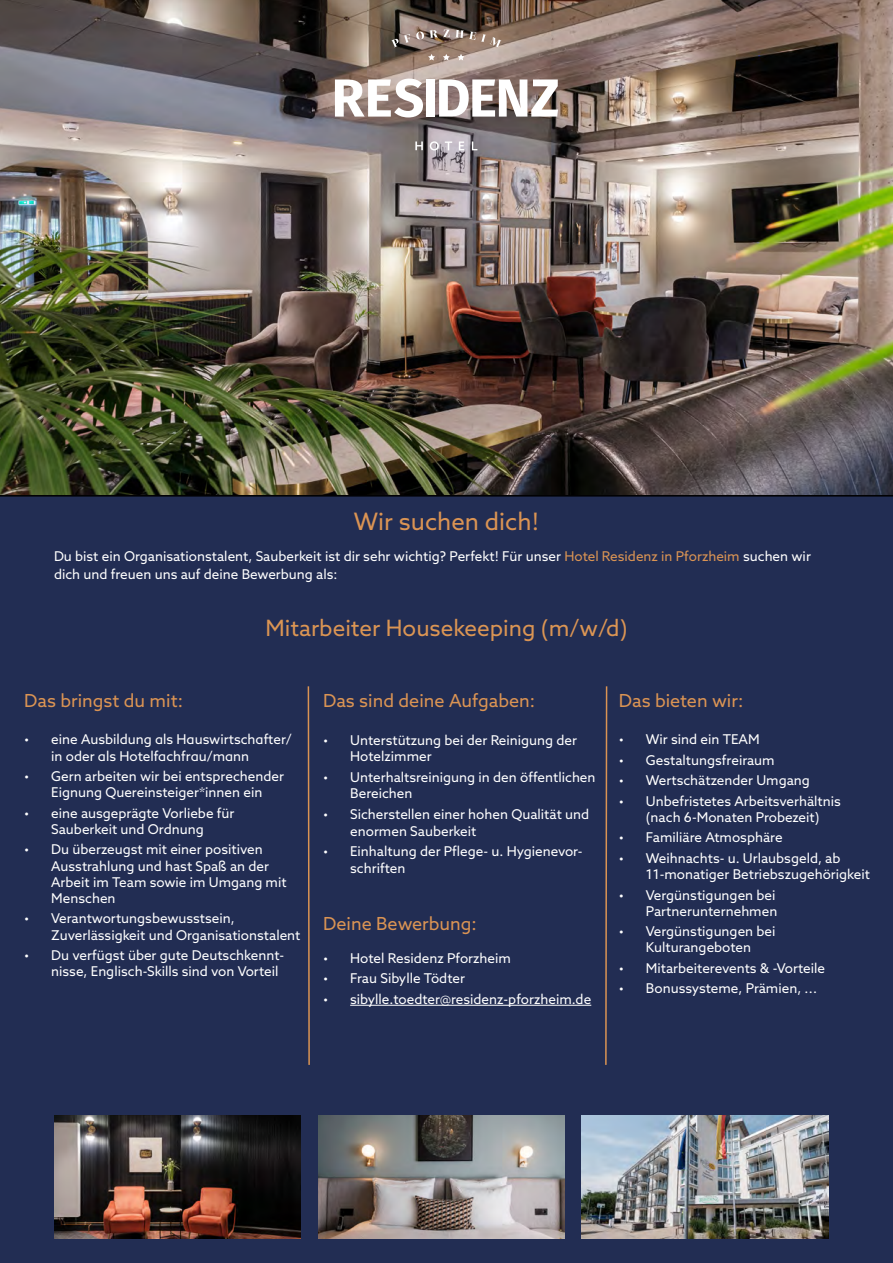
<style>
.page{position:relative;width:893px;height:1263px;background:#fff}
.page>*{position:absolute;margin:0;border:0;box-sizing:border-box;transform-origin:0 0}
.t1{font:24px "Azo Sans";color:#db9453}
.t2{font:22.5px "Azo Sans";color:#db9553}
.t3{font:18px "Azo Sans";color:#db9453}
.t4{font:13.5px/16.2px "Azo Sans";color:#fff}
.s1{color:#db9453}
</style>
<div class="page">
<img style="left:0;top:0;width:893px;height:495px">
<div style="left:0;top:495px;width:893px;height:768px;background:#222d53"></div>
<img style="left:54px;top:1115px;width:247px;height:123px">
<img style="left:318px;top:1115px;width:247px;height:123px">
<svg style="left:307px;top:685px;width:4px;height:381px;background:#665353"></svg>
<svg style="left:604px;top:685px;width:4px;height:381px;background:#665353"></svg>
<hr style="left:350px;top:1005px;width:241px;height:1px;background:#fff">
<svg style="left:415px;top:141px;width:8px;height:9px"></svg>
<svg style="left:430px;top:141px;width:9px;height:9px"></svg>
<svg style="left:445px;top:141px;width:7px;height:9px"></svg>
<svg style="left:459px;top:141px;width:5px;height:9px"></svg>
<svg style="left:472px;top:141px;width:5px;height:9px"></svg>
<svg style="left:391px;top:34px;width:19px;height:13px"></svg>
<svg style="left:416px;top:30px;width:33px;height:10px"></svg>
<svg style="left:455px;top:30px;width:46px;height:17px"></svg>
<svg style="left:335px;top:79px;width:88px;height:38px"></svg>
<div style="left:427px;top:79px;width:8px;height:38px;background:#fff"></div>
<svg style="left:439px;top:79px;width:119px;height:38px"></svg>
<svg style="left:428px;top:54px;width:7px;height:6px"></svg>
<svg style="left:458px;top:54px;width:6px;height:6px"></svg>
<svg style="left:443px;top:54px;width:7px;height:6px"></svg>
<img style="left:582px;top:1115px;width:246px;height:123px">
<h1 class="t1" style="left:354px;top:506px;width:187px">Wir suchen dich!</h1>
<p class="t4" style="left:54px;top:547px;width:758px;line-height:18px">Du bist ein Organisationstalent, Sauberkeit ist dir sehr wichtig? Perfekt! Für unser <span class="s1">Hotel Residenz in Pforzheim</span> suchen wir dich und freuen uns auf deine Bewerbung als:</p>
<h2 class="t2" style="left:265px;top:613px;width:364px">Mitarbeiter Housekeeping (m/w/d)</h2>
<h3 class="t3" style="left:24px;top:688px;width:160px">Das bringst du mit:</h3>
<p class="t4" style="left:51px;top:731px;width:242px;text-indent:-27px">• eine Ausbildung als Hauswirtschafter/ in oder als Hotelfachfrau/mann</p>
<p class="t4" style="left:24px;top:768px;width:261px;text-align:center">• Gern arbeiten wir bei entsprechender<br>Eignung Quereinsteiger*innen ein</p>
<p class="t4" style="left:24px;top:805px;width:212px;text-align:center">• eine ausgeprägte Vorliebe für<br>Sauberkeit und Ordnung</p>
<p class="t4" style="left:51px;top:841px;width:237px;text-indent:-27px">• Du überzeugst mit einer positiven<br>Ausstrahlung und hast Spaß an der<br>Arbeit im Team sowie im Umgang mit<br>Menschen</p>
<p class="t4" style="left:51px;top:910px;width:251px;text-indent:-27px">• Verantwortungsbewusstsein,<br>Zuverlässigkeit und Organisationstalent</p>
<p class="t4" style="left:51px;top:947px;width:235px;text-indent:-27px">• Du verfügst über gute Deutschkennt&shy;nisse, Englisch-Skills sind von Vorteil</p>
<h3 class="t3" style="left:323px;top:688px;width:214px">Das sind deine Aufgaben:</h3>
<p class="t4" style="left:350px;top:731px;width:229px;text-indent:-27px">• Unterstützung bei der Reinigung der<br>Hotelzimmer</p>
<p class="t4" style="left:350px;top:769px;width:247px;text-indent:-27px">• Unterhaltsreinigung in den öffentlichen<br>Bereichen</p>
<p class="t4" style="left:350px;top:806px;width:241px;text-indent:-27px">• Sicherstellen einer hohen Qualität und enormen Sauberkeit</p>
<p class="t4" style="left:350px;top:843px;width:234px;text-indent:-27px">• Einhaltung der Pflege- u. Hygienevor&shy;schriften</p>
<h3 class="t3" style="left:323px;top:912px;width:155px">Deine Bewerbung:</h3>
<p class="t4" style="left:323px;top:950px;width:189px">• Hotel Residenz Pforzheim</p>
<p class="t4" style="left:323px;top:970px;width:143px">• Frau Sibylle Tödter</p>
<p class="t4" style="left:323px;top:990px;width:270px">• sibylle.toedter@residenz-pforzheim.de</p>
<h3 class="t3" style="left:619px;top:688px;width:126px">Das bieten wir:</h3>
<p class="t4" style="left:619px;top:731px;width:142px">• Wir sind ein TEAM</p>
<p class="t4" style="left:619px;top:752px;width:157px">• Gestaltungsfreiraum</p>
<p class="t4" style="left:619px;top:772px;width:192px">• Wertschätzender Umgang</p>
<p class="t4" style="left:619px;top:793px;width:223px;text-align:center">• Unbefristetes Arbeitsverhältnis (nach 6-Monaten Probezeit)</p>
<p class="t4" style="left:619px;top:829px;width:165px">• Familiäre Atmosphäre</p>
<p class="t4" style="left:646px;top:850px;width:226px;text-indent:-27px">• Weihnachts- u. Urlaubsgeld, ab<br>11-monatiger Betriebszugehörigkeit</p>
<p class="t4" style="left:619px;top:886px;width:160px;text-align:right">• Vergünstigungen bei<br>Partnerunternehmen</p>
<p class="t4" style="left:619px;top:923px;width:158px;text-align:center">• Vergünstigungen bei<br>Kulturangeboten</p>
<p class="t4" style="left:619px;top:960px;width:208px">• Mitarbeiterevents &amp; -Vorteile</p>
<p class="t4" style="left:619px;top:980px;width:200px">• Bonussysteme, Prämien, ...</p>
</div>
